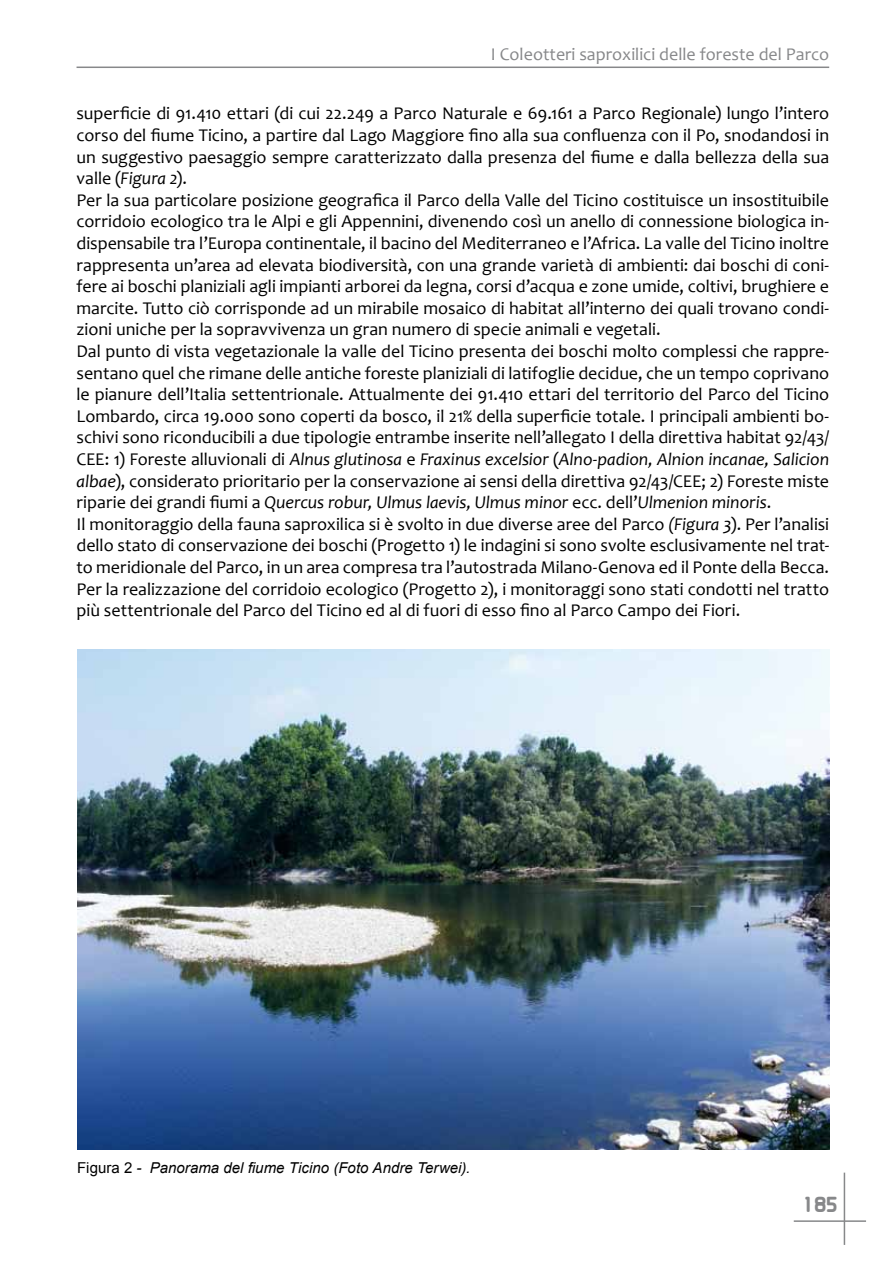
<style>
.page{position:relative;width:893px;height:1263px;background:#fff}
.page>*{position:absolute;margin:0;border:0;box-sizing:border-box;transform-origin:0 0}
.t1{font:19.5px "Airstrip Four";color:#87888a}
.t2{font:18px/21.6px "Candara";color:#000}
.t3{font:18px "Candara";color:#87888a}
.t4{font:italic 15px "Arial";color:#000}
.s1{font-style:italic}
.s2{font-style:normal}
</style>
<div class="page">
<hr style="left:77px;top:67px;width:752px;height:1px;background:#87888a">
<hr style="left:844px;top:1172px;width:1px;height:73px;background:#87888a">
<hr style="left:794px;top:1220px;width:72px;height:2px;background:#87888a">
<img style="left:77px;top:649px;width:753px;height:500px">
<p class="t3" style="left:491px;top:43px;width:340px">I Coleotteri saproxilici delle foreste del Parco</p>
<p class="t2" style="left:77px;top:103px;width:754px">superficie di 91.410 ettari (di cui 22.249 a Parco Naturale e 69.161 a Parco Regionale) lungo l’intero corso del fiume Ticino, a partire dal Lago Maggiore fino alla sua confluenza con il Po, snodandosi in un suggestivo paesaggio sempre caratterizzato dalla presenza del fiume e dalla bellezza della sua valle (<span class="s1">Figura 2</span>).<br>Per la sua particolare posizione geografica il Parco della Valle del Ticino costituisce un insostituibile corridoio ecologico tra le Alpi e gli Appennini, divenendo così un anello di connessione biologica in&shy;dispensabile tra l’Europa continentale, il bacino del Mediterraneo e l’Africa. La valle del Ticino inoltre rappresenta un’area ad elevata biodiversità, con una grande varietà di ambienti: dai boschi di coni&shy;fere ai boschi planiziali agli impianti arborei da legna, corsi d’acqua e zone umide, coltivi, brughiere e marcite. Tutto ciò corrisponde ad un mirabile mosaico di habitat all’interno dei quali trovano condi&shy;zioni uniche per la sopravvivenza un gran numero di specie animali e vegetali.<br>Dal punto di vista vegetazionale la valle del Ticino presenta dei boschi molto complessi che rappre&shy;sentano quel che rimane delle antiche foreste planiziali di latifoglie decidue, che un tempo coprivano le pianure dell’Italia settentrionale. Attualmente dei 91.410 ettari del territorio del Parco del Ticino Lombardo, circa 19.000 sono coperti da bosco, il 21% della superficie totale. I principali ambienti bo&shy;schivi sono riconducibili a due tipologie entrambe inserite nell’allegato I della direttiva habitat 92/43/ CEE: 1) Foreste alluvionali di <span class="s1">Alnus glutinosa</span> e <span class="s1">Fraxinus excelsior</span> (<span class="s1">Alno-padion, Alnion incanae, Salicion albae</span>), considerato prioritario per la conservazione ai sensi della direttiva 92/43/CEE; 2) Foreste miste riparie dei grandi fiumi a <span class="s1">Quercus robur, Ulmus laevis, Ulmus minor</span> ecc. dell’<span class="s1">Ulmenion minoris</span>.<br>Il monitoraggio della fauna saproxilica si è svolto in due diverse aree del Parco <span class="s1">(Figura 3</span>). Per l’analisi dello stato di conservazione dei boschi (Progetto 1) le indagini si sono svolte esclusivamente nel trat&shy;to meridionale del Parco, in un area compresa tra l’autostrada Milano-Genova ed il Ponte della Becca.<br>Per la realizzazione del corridoio ecologico (Progetto 2), i monitoraggi sono stati condotti nel tratto più settentrionale del Parco del Ticino ed al di fuori di esso fino al Parco Campo dei Fiori.</p>
<p class="t4" style="left:77px;top:1157px;width:395px"><span class="s2">Figura 2</span> - Panorama del fiume Ticino (Foto Andre Terwei).</p>
<p class="t1" style="left:802px;top:1194px;width:37px">185</p>
</div>
